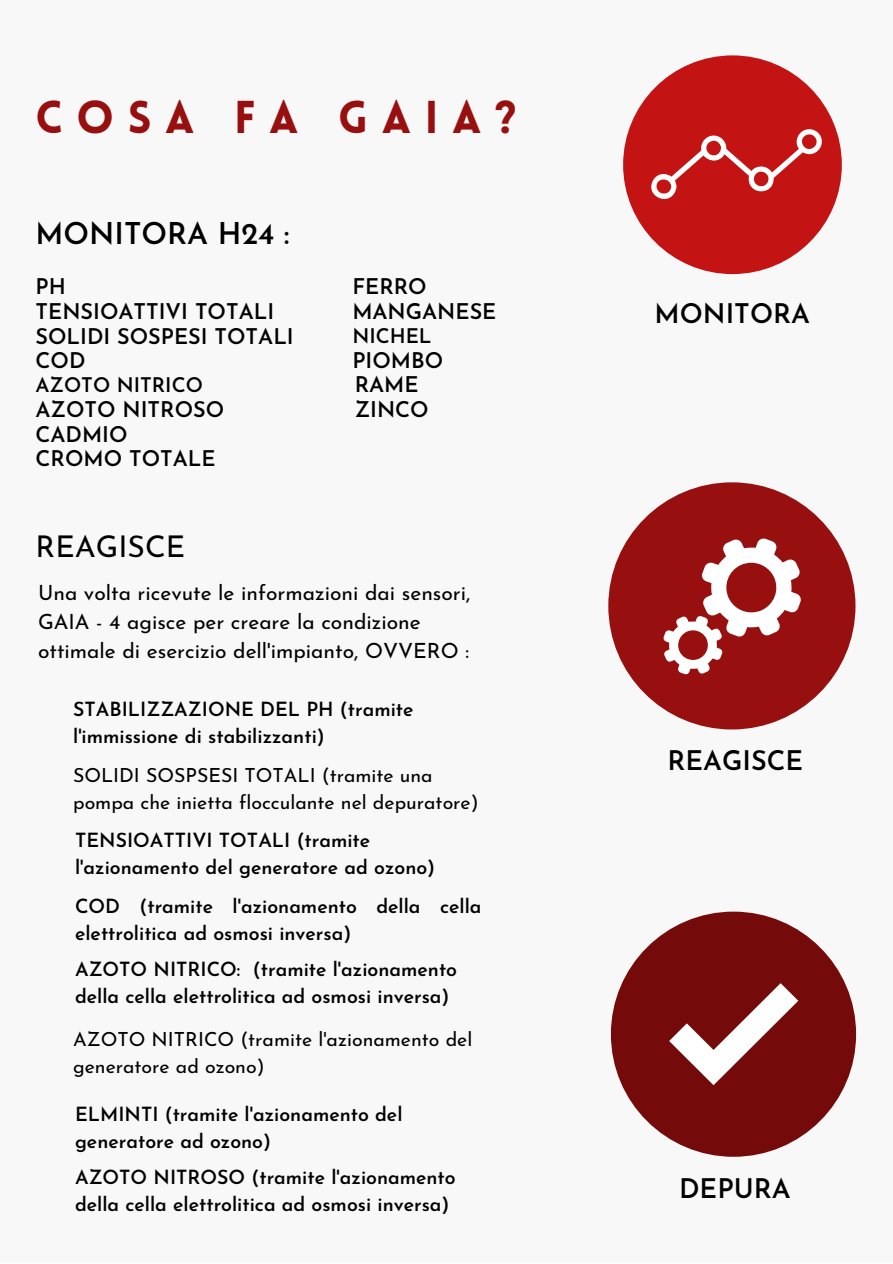
<style>
.page{position:relative;width:893px;height:1264px;background:#fff}
.page>*{position:absolute;margin:0;border:0;box-sizing:border-box;transform-origin:0 0}
.t1{font:900 45px "Lovelo";letter-spacing:.3em;color:#970f0e}
.t2{font:600 30px "Josefin Sans";color:#000}
.t3{font:30px "Josefin Sans";color:#000}
.t4{font:600 27px "Josefin Sans";color:#000}
.t5{font:600 21.6px/24.9px "Josefin Sans";color:#000}
.t6{font:21px/29.2px "Josefin Sans";color:#000}
.t7{font:600 20.1px "Josefin Sans";color:#000}
.t8{font:600 19.5px/27px "Josefin Sans";color:#000}
.t9{font:19.5px/27px "Josefin Sans";color:#000}
</style>
<div class="page">
<div style="left:0;top:0;width:892px;height:1262px;background:#f8f8f8"></div>
<div style="left:623px;top:55px;width:218px;height:219px;background:#c31313;border-radius:50%"></div>
<svg style="left:651px;top:129px;width:171px;height:70px"></svg>
<div style="left:608px;top:482px;width:247px;height:247px;background:#970f0e;border-radius:50%"></div>
<svg style="left:663px;top:538px;width:138px;height:136px"></svg>
<div style="left:611px;top:911px;width:245px;height:245px;background:#740b0a;border-radius:50%"></div>
<svg style="left:669px;top:983px;width:129px;height:102px"></svg>
<h1 class="t1" style="left:36px;top:99px;width:482px">COSA FA GAIA?</h1>
<h2 class="t2" style="left:36px;top:221px;width:255px">MONITORA H24 :</h2>
<p class="t5" style="left:36px;top:276px;width:260px">PH<br>TENSIOATTIVI TOTALI<br>SOLIDI SOSPESI TOTALI<br>COD</p>
<p class="t5" style="left:36px;top:399px;width:190px">AZOTO NITROSO<br>CADMIO<br>CROMO TOTALE</p>
<p class="t7" style="left:36px;top:377px;width:169px">AZOTO NITRICO</p>
<h2 class="t3" style="left:36px;top:534px;width:151px">REAGISCE</h2>
<p class="t5" style="left:352px;top:276px;width:146px">FERRO<br>MANGANESE</p>
<p class="t7" style="left:352px;top:327px;width:81px">NICHEL</p>
<p class="t5" style="left:352px;top:350px;width:92px">PIOMBO<br>RAME<br>ZINCO</p>
<p class="t6" style="left:38px;top:580px;width:434px">Una volta ricevute le informazioni dai sensori,<br>GAIA - 4 agisce per creare la condizione ottimale di esercizio dell'impianto, OVVERO :</p>
<p class="t8" style="left:73px;top:697px;width:342px">STABILIZZAZIONE DEL PH (tramite l'immissione di stabilizzanti)</p>
<p class="t9" style="left:73px;top:763px;width:407px">SOLIDI SOSPSESI TOTALI (tramite una pompa che inietta flocculante nel depuratore)</p>
<p class="t8" style="left:75px;top:829px;width:361px">TENSIOATTIVI TOTALI (tramite l'azionamento del generatore ad ozono)</p>
<p class="t8" style="left:75px;top:894px;width:408px">COD (tramite l'azionamento della cella elettrolitica ad osmosi inversa)</p>
<p class="t8" style="left:75px;top:957px;width:383px">AZOTO NITRICO: (tramite l'azionamento della cella elettrolitica ad osmosi inversa)</p>
<p class="t9" style="left:73px;top:1027px;width:400px">AZOTO NITRICO (tramite l'azionamento del generatore ad ozono)</p>
<p class="t8" style="left:75px;top:1102px;width:329px">ELMINTI (tramite l'azionamento del generatore ad ozono)</p>
<p class="t8" style="left:75px;top:1165px;width:382px">AZOTO NITROSO (tramite l'azionamento della cella elettrolitica ad osmosi inversa)</p>
<h3 class="t4" style="left:654px;top:303px;width:157px">MONITORA</h3>
<h3 class="t4" style="left:667px;top:750px;width:137px">REAGISCE</h3>
<h3 class="t4" style="left:679px;top:1177px;width:113px">DEPURA</h3>
</div>
